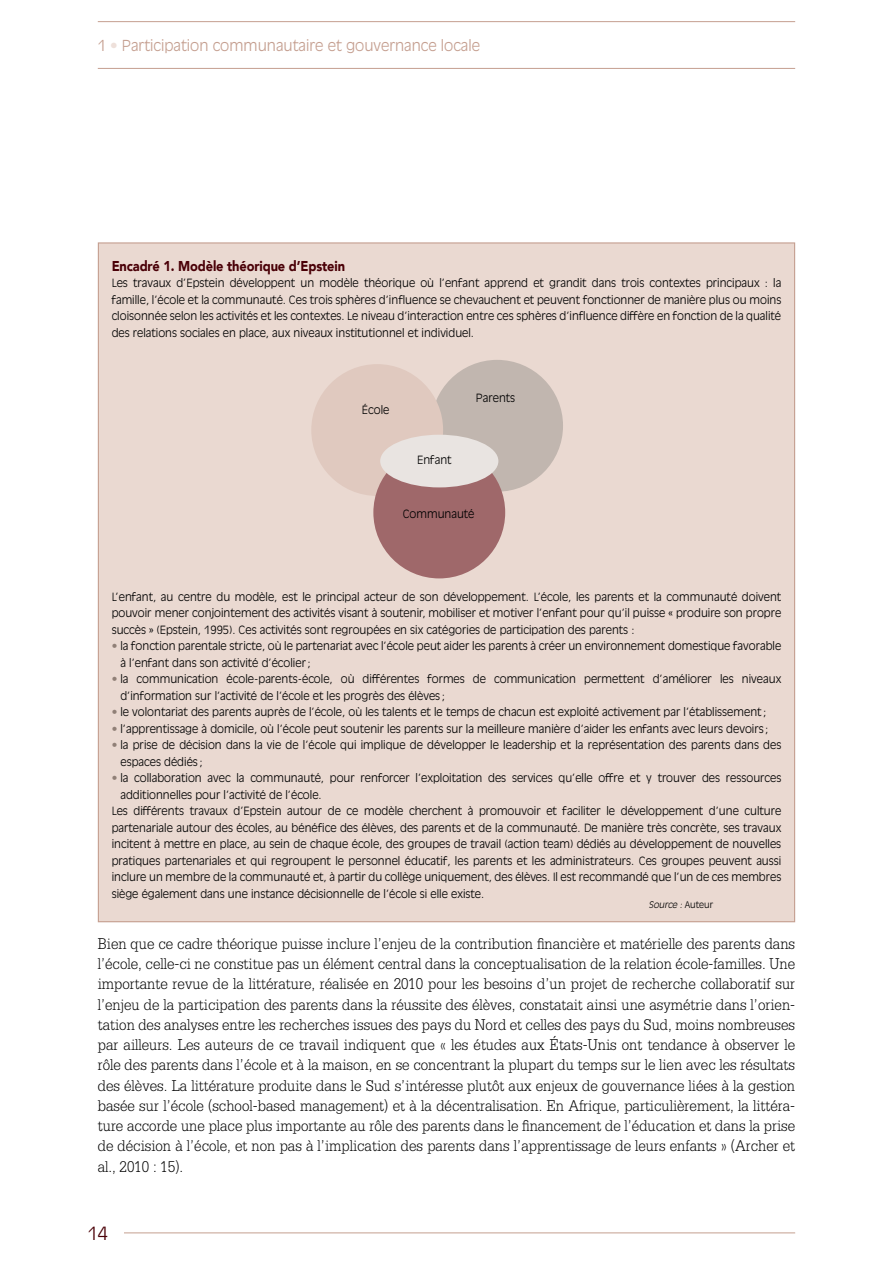
<style>
.page{position:relative;width:893px;height:1263px;background:#fff}
.page>*{position:absolute;margin:0;border:0;box-sizing:border-box;transform-origin:0 0}
.t1{font:300 18px "Antique Olive LT";color:#4a0007}
.t2{font:300 16.5px/20.2px "Serifa LT";color:#000;text-align:justify;scale:.9 1}
.t3{font:300 15px "Antique Olive LT";color:#c59f90}
.t4{font:900 14.25px "Avenir";letter-spacing:-.01em;color:#4a0007;scale:.9 1}
.t5{font:300 11.25px/16.5px "Antique Olive LT";color:#000}
.t6{font:italic 300 9px "Antique Olive LT";color:#000}
.s1{color:#eee0da}
.s2{color:#908077}
.s3{font-style:normal}
</style>
<div class="page">
<hr style="left:98px;top:21px;width:697px;height:1px;background:#c59f90">
<hr style="left:98px;top:68px;width:697px;height:1px;background:#c59f90">
<hr style="left:98px;top:1232px;width:697px;height:1px;background:#c59f90">
<div style="left:72px;top:1209px;width:52px;height:47px;background:#fff"></div>
<div style="left:98px;top:243px;width:697px;height:679px;background:#ead9d1"></div>
<div style="left:431px;top:360px;width:132px;height:132px;background:#c1b6af;border-radius:50%"></div>
<div style="left:311px;top:364px;width:132px;height:132px;background:#e0c9bf;border-radius:50%"></div>
<div style="left:373px;top:447px;width:132px;height:131px;background:#9f686a;border-radius:50%"></div>
<div style="left:380px;top:435px;width:118px;height:52px;background:#e9e4e1;border-radius:50%"></div>
<h3 class="t3" style="left:98px;top:37px;width:384px">1 <span class="s1">•</span> Participation communautaire et gouvernance locale</h3>
<p class="t4" style="left:112px;top:253px;width:261px">Encadré 1. Modèle théorique d’Epstein</p>
<p class="t5" style="left:112px;top:275px;width:671px;text-align:justify">Les travaux d’Epstein développent un modèle théorique où l’enfant apprend et grandit dans trois contextes principaux : la famille, l’école et la communauté. Ces trois sphères d’influence se chevauchent et peuvent fonctionner de manière plus ou moins cloisonnée selon les activités et les contextes. Le niveau d’interaction entre ces sphères d’influence diffère en fonction de la qualité des relations sociales en place, aux niveaux institutionnel et individuel.</p>
<p class="t5" style="left:362px;top:402px;width:29px">École</p>
<p class="t5" style="left:417px;top:452px;width:36px">Enfant</p>
<p class="t5" style="left:476px;top:390px;width:41px">Parents</p>
<p class="t5" style="left:403px;top:506px;width:73px">Communauté</p>
<p class="t5" style="left:112px;top:588px;width:671px;text-align:justify">L’enfant, au centre du modèle, est le principal acteur de son développement. L’école, les parents et la communauté doivent pouvoir mener conjointement des activités visant à soutenir, mobiliser et motiver l’enfant pour qu’il puisse « produire son propre succès » (Epstein, 1995). Ces activités sont regroupées en six catégories de participation des parents :</p>
<p class="t5" style="left:120px;top:638px;width:662px;text-indent:-9px"><span class="s2">•</span> la fonction parentale stricte, où le partenariat avec l’école peut aider les parents à créer un environnement domestique favorable à l’enfant dans son activité d’écolier;</p>
<p class="t5" style="left:120px;top:671px;width:662px;text-indent:-9px"><span class="s2">•</span> la communication école-parents-école, où différentes formes de communication permettent d’améliorer les niveaux d’information sur l’activité de l’école et les progrès des élèves ;</p>
<p class="t5" style="left:112px;top:704px;width:656px"><span class="s2">•</span> le volontariat des parents auprès de l’école, où les talents et le temps de chacun est exploité activement par l’établissement;</p>
<p class="t5" style="left:112px;top:720px;width:658px"><span class="s2">•</span> l’apprentissage à domicile, où l’école peut soutenir les parents sur la meilleure manière d’aider les enfants avec leurs devoirs ;</p>
<p class="t5" style="left:120px;top:737px;width:662px;text-indent:-9px"><span class="s2">•</span> la prise de décision dans la vie de l’école qui implique de développer le leadership et la représentation des parents dans des espaces dédiés ;</p>
<p class="t5" style="left:112px;top:770px;width:671px"><span class="s2">•</span> la collaboration avec la communauté, pour renforcer l’exploitation des services qu’elle offre et y trouver des ressources</p>
<p class="t5" style="left:120px;top:786px;width:203px">additionnelles pour l’activité de l’école.</p>
<p class="t5" style="left:112px;top:803px;width:671px">Les différents travaux d’Epstein autour de ce modèle cherchent à promouvoir et faciliter le développement d’une culture</p>
<p class="t5" style="left:112px;top:819px;width:671px">partenariale autour des écoles, au bénéfice des élèves, des parents et de la communauté. De manière très concrète, ses travaux</p>
<p class="t5" style="left:112px;top:836px;width:671px">incitent à mettre en place, au sein de chaque école, des groupes de travail (action team) dédiés au développement de nouvelles</p>
<p class="t5" style="left:112px;top:852px;width:671px">pratiques partenariales et qui regroupent le personnel éducatif, les parents et les administrateurs. Ces groupes peuvent aussi</p>
<p class="t5" style="left:112px;top:869px;width:671px">inclure un membre de la communauté et, à partir du collège uniquement, des élèves. Il est recommandé que l’un de ces membres</p>
<p class="t5" style="left:112px;top:885px;width:374px">siège également dans une instance décisionnelle de l’école si elle existe.</p>
<p class="t6" style="left:649px;top:900px;width:66px">Source: <span class="s3">Auteur</span></p>
<p class="t2" style="left:98px;top:933px;width:776px">Bien que ce cadre théorique puisse inclure l’enjeu de la contribution financière et matérielle des parents dans l’école, celle-ci ne constitue pas un élément central dans la conceptualisation de la relation école-familles. Une importante revue de la littérature, réalisée en 2010 pour les besoins d’un projet de recherche collaboratif sur l’enjeu de la participation des parents dans la réussite des élèves, constatait ainsi une asymétrie dans l’orien&shy;tation des analyses entre les recherches issues des pays du Nord et celles des pays du Sud, moins nombreuses par ailleurs. Les auteurs de ce travail indiquent que « les études aux États-Unis ont tendance à observer le rôle des parents dans l’école et à la maison, en se concentrant la plupart du temps sur le lien avec les résultats des élèves. La littérature produite dans le Sud s’intéresse plutôt aux enjeux de gouvernance liées à la gestion basée sur l’école (school-based management) et à la décentralisation. En Afrique, particulièrement, la littéra&shy;ture accorde une place plus importante au rôle des parents dans le financement de l’éducation et dans la prise de décision à l’école, et non pas à l’implication des parents dans l’apprentissage de leurs enfants » (Archer et al., 2010 : 15).</p>
<h1 class="t1" style="left:88px;top:1222px;width:22px">14</h1>
</div>
